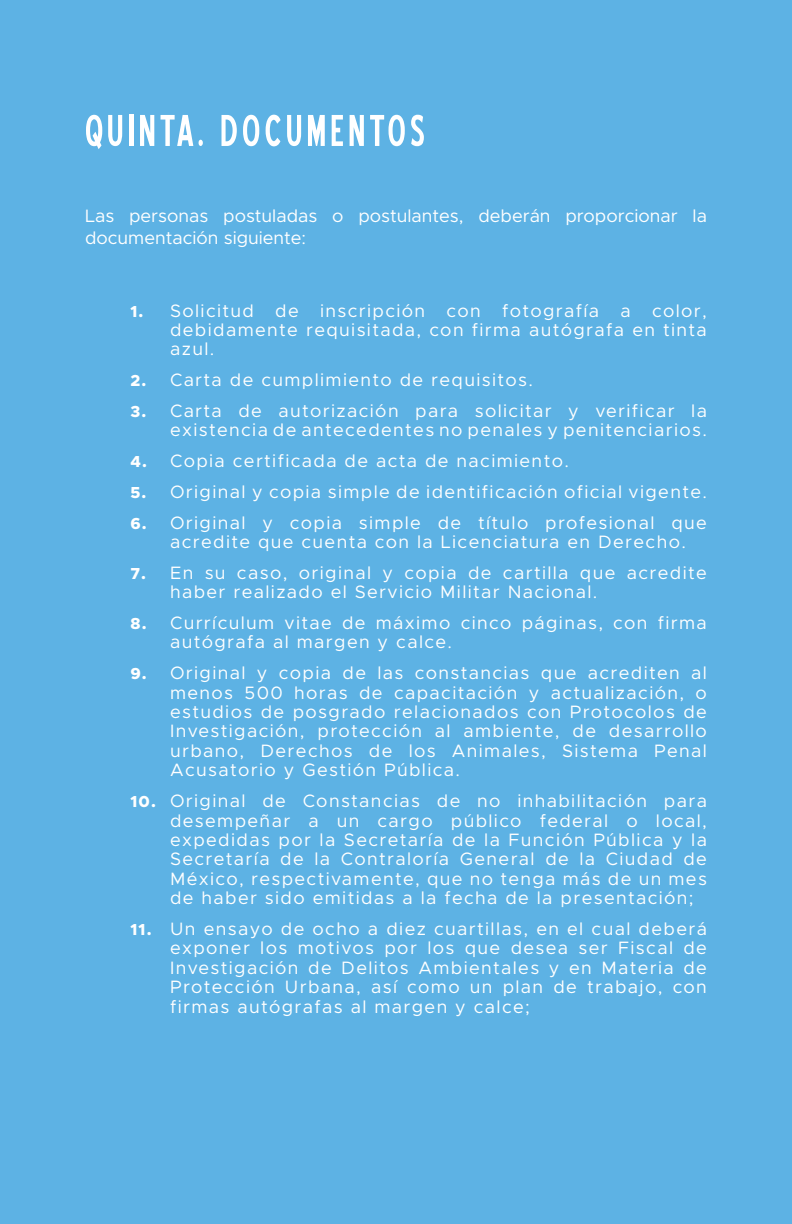
<style>
.page{position:relative;width:792px;height:1224px;background:#5db2e4}
.page>*{position:absolute;margin:0;border:0;box-sizing:border-box;transform-origin:0 0}
.t1{font:56px "Blue Highway Condensed";letter-spacing:.075em;color:#fff}
.t2{font:18px/19.4px "Metropolis";letter-spacing:.075em;color:#fff;text-align:justify}
.t3{font:18px/22px "Metropolis";color:#fff}
.s1{font-weight:800;font-size:16px}
</style>
<div class="page">
<h1 class="t1" style="left:85px;top:107px;width:341px">QUINTA. DOCUMENTOS</h1>
<p class="t3" style="left:85px;top:204px;width:623px">Las personas postuladas o postulantes, deberán proporcionar la documentación siguiente:</p>
<p class="t2" style="left:170px;top:301px;width:538px;text-indent:-40px"><span class="s1">1.</span> Solicitud de inscripción con fotografía a color, debidamente requisitada, con firma autógrafa en tinta azul.</p>
<p class="t2" style="left:130px;top:370px;width:404px"><span class="s1">2.</span> Carta de cumplimiento de requisitos.</p>
<p class="t2" style="left:130px;top:401px;width:578px;text-align:right"><span class="s1">3.</span> Carta de autorización para solicitar y verificar la existencia de antecedentes no penales y penitenciarios.</p>
<p class="t2" style="left:130px;top:451px;width:440px"><span class="s1">4.</span> Copia certificada de acta de nacimiento.</p>
<p class="t2" style="left:130px;top:482px;width:578px"><span class="s1">5.</span> Original y copia simple de identificación oficial vigente.</p>
<p class="t2" style="left:170px;top:513px;width:538px;text-indent:-40px"><span class="s1">6.</span> Original y copia simple de título profesional que acredite que cuenta con la Licenciatura en Derecho.</p>
<p class="t2" style="left:170px;top:563px;width:538px;text-indent:-40px"><span class="s1">7.</span> En su caso, original y copia de cartilla que acredite haber realizado el Servicio Militar Nacional.</p>
<p class="t2" style="left:170px;top:613px;width:538px;text-indent:-40px"><span class="s1">8.</span> Currículum vitae de máximo cinco páginas, con firma autógrafa al margen y calce.</p>
<p class="t2" style="left:170px;top:663px;width:538px;text-indent:-40px"><span class="s1">9.</span> Original y copia de las constancias que acrediten al menos 500 horas de capacitación y actualización, o estudios de posgrado relacionados con Protocolos de Investigación, protección al ambiente, de desarrollo urbano, Derechos de los Animales, Sistema Penal Acusatorio y Gestión Pública.</p>
<p class="t2" style="left:170px;top:791px;width:538px;text-indent:-40px"><span class="s1">10.</span> Original de Constancias de no inhabilitación para desempeñar a un cargo público federal o local, expedidas por la Secretaría de la Función Pública y la Secretaría de la Contraloría General de la Ciudad de México, respectivamente, que no tenga más de un mes de haber sido emitidas a la fecha de la presentación;</p>
<p class="t2" style="left:170px;top:919px;width:538px;text-indent:-40px"><span class="s1">11.</span> Un ensayo de ocho a diez cuartillas, en el cual deberá exponer los motivos por los que desea ser Fiscal de Investigación de Delitos Ambientales y en Materia de Protección Urbana, así como un plan de trabajo, con firmas autógrafas al margen y calce;</p>
</div>
